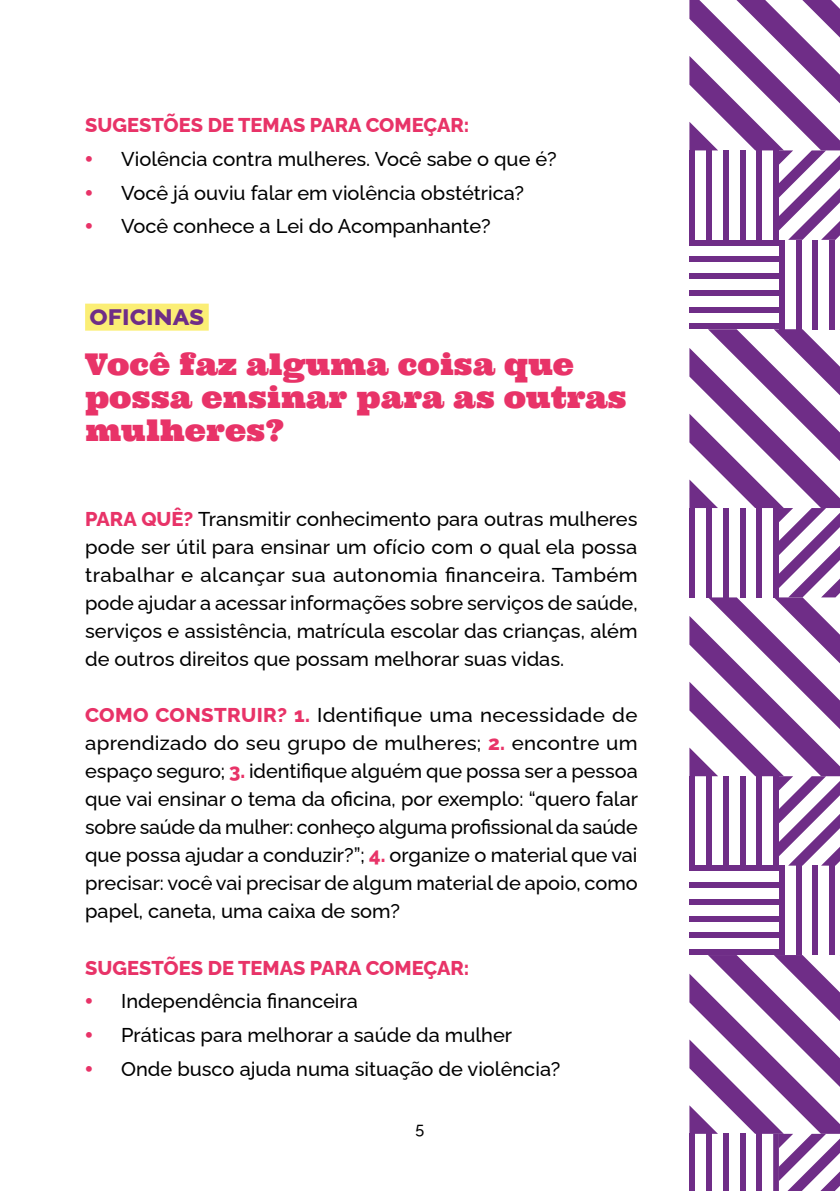
<style>
.page{position:relative;width:840px;height:1191px;background:#fff}
.page>*{position:absolute;margin:0;border:0;box-sizing:border-box;transform-origin:0 0}
.Titulo{font:30px/33px "Ultra";color:#e83368}
.CorpoTexto{font:800 28px "Raleway";color:#6f2d87}
.CorpoTexto-2{font:500 20px/28px "Raleway";color:#000;text-align:justify}
.CorpoTexto-3{font:800 20px "Raleway";color:#e83368}
.t1{font:500 16px "Raleway";color:#000}
.s1{font-family:"Ultra";font-weight:400;color:#e83368}
.s2{font-weight:800;color:#e83368}
</style>
<div class="page">
<div style="left:85px;top:304px;width:124px;height:27px;background:#fbee75"></div>
<svg style="left:689px;top:955px;width:151px;height:236px"></svg>
<div style="left:689px;top:865px;width:89px;height:6px;background:#6f2d87"></div>
<div style="left:689px;top:882px;width:89px;height:6px;background:#6f2d87"></div>
<div style="left:689px;top:899px;width:89px;height:5px;background:#6f2d87"></div>
<div style="left:689px;top:916px;width:89px;height:5px;background:#6f2d87"></div>
<div style="left:689px;top:932px;width:89px;height:6px;background:#6f2d87"></div>
<div style="left:689px;top:949px;width:89px;height:6px;background:#6f2d87"></div>
<div style="left:828px;top:865px;width:6px;height:90px;background:#6f2d87"></div>
<div style="left:811px;top:865px;width:6px;height:90px;background:#6f2d87"></div>
<div style="left:795px;top:865px;width:5px;height:90px;background:#6f2d87"></div>
<div style="left:778px;top:865px;width:6px;height:90px;background:#6f2d87"></div>
<svg style="left:689px;top:329px;width:151px;height:536px"></svg>
<div style="left:689px;top:240px;width:89px;height:5px;background:#6f2d87"></div>
<div style="left:689px;top:256px;width:89px;height:6px;background:#6f2d87"></div>
<div style="left:689px;top:273px;width:89px;height:6px;background:#6f2d87"></div>
<div style="left:689px;top:290px;width:89px;height:6px;background:#6f2d87"></div>
<div style="left:689px;top:307px;width:89px;height:5px;background:#6f2d87"></div>
<div style="left:689px;top:323px;width:89px;height:6px;background:#6f2d87"></div>
<div style="left:828px;top:240px;width:6px;height:89px;background:#6f2d87"></div>
<div style="left:811px;top:240px;width:6px;height:89px;background:#6f2d87"></div>
<div style="left:795px;top:240px;width:5px;height:89px;background:#6f2d87"></div>
<div style="left:778px;top:240px;width:6px;height:89px;background:#6f2d87"></div>
<svg style="left:689px;top:0;width:151px;height:240px"></svg>
<p class="CorpoTexto-3" style="left:85px;top:109px;width:385px">SUGESTÕES DE TEMAS PARA COMEÇAR:</p>
<p class="CorpoTexto-2" style="left:85px;top:143px;width:473px"><span class="s1">•</span> Violência contra mulheres. Você sabe o que é?</p>
<p class="CorpoTexto-2" style="left:85px;top:176px;width:440px"><span class="s1">•</span> Você já ouviu falar em violência obstétrica?</p>
<p class="CorpoTexto-2" style="left:85px;top:210px;width:407px"><span class="s1">•</span> Você conhece a Lei do Acompanhante?</p>
<p class="CorpoTexto" style="left:89px;top:293px;width:116px">oficinas</p>
<p class="Titulo" style="left:85px;top:348px;width:543px">Você faz alguma coisa que possa ensinar para as outras mulheres?</p>
<p class="CorpoTexto-2" style="left:85px;top:502px;width:554px"><span class="s2">PARA QUÊ?</span> Transmitir conhecimento para outras mulheres pode ser útil para ensinar um ofício com o qual ela possa trabalhar e alcançar sua autonomia financeira. Também pode ajudar a acessar informações sobre serviços de saúde, serviços e assistência, matrícula escolar das crianças, além de outros direitos que possam melhorar suas vidas.</p>
<p class="CorpoTexto-2" style="left:85px;top:699px;width:554px"><span class="s2">COMO CONSTRUIR? 1.</span> Identifique uma necessidade de aprendizado do seu grupo de mulheres; <span class="s2">2.</span> encontre um espaço seguro; <span class="s2">3.</span> identifique alguém que possa ser a pessoa que vai ensinar o tema da oficina, por exemplo: “quero falar sobre saúde da mulher: conheço alguma profissional da saúde que possa ajudar a conduzir?”; <span class="s2">4.</span> organize o material que vai precisar: você vai precisar de algum material de apoio, como papel, caneta, uma caixa de som?</p>
<p class="CorpoTexto-3" style="left:85px;top:951px;width:385px">SUGESTÕES DE TEMAS PARA COMEÇAR:</p>
<p class="CorpoTexto-2" style="left:85px;top:985px;width:274px"><span class="s1">•</span> Independência financeira</p>
<p class="CorpoTexto-2" style="left:85px;top:1018px;width:428px"><span class="s1">•</span> Práticas para melhorar a saúde da mulher</p>
<p class="CorpoTexto-2" style="left:85px;top:1052px;width:476px"><span class="s1">•</span> Onde busco ajuda numa situação de violência?</p>
<p class="t1" style="left:415px;top:1115px;width:10px">5</p>
</div>
